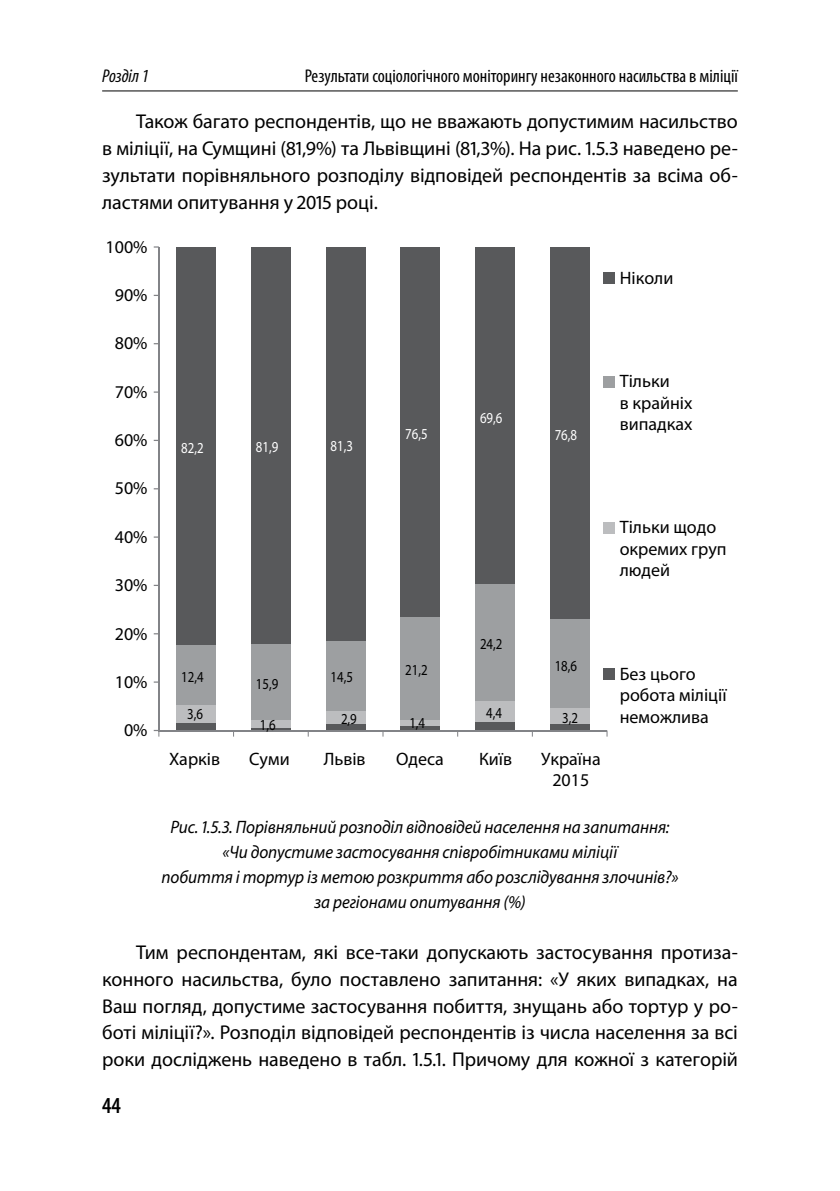
<style>
.page{position:relative;width:840px;height:1191px;background:#fff}
.page>*{position:absolute;margin:0;border:0;box-sizing:border-box;transform-origin:0 0}
.t1{font:600 condensed 23px "Myriad Pro";color:#000}
.t2{font:20px/26.8px "Myriad Pro";color:#000;text-align:justify}
.t3{font:condensed 18.4px "Myriad Pro";color:#000}
.t4{font:italic condensed 18.4px "Myriad Pro";letter-spacing:-.005em;color:#000}
.t5{font:italic 18px/25.2px "Myriad Pro";letter-spacing:-.005em;color:#000;text-align:center;scale:.95 1}
.t6{font:18px/21.6px "Myriad Pro";color:#000}
.t7{font:15.2px "Myriad Pro";color:#000;scale:.84 1}
.t8{font:15.2px "Myriad Pro";color:#fff;scale:.84 1}
</style>
<div class="page">
<hr style="left:102px;top:90px;width:635px;height:1px;background:#000">
<div style="left:549px;top:724px;width:40px;height:6px;background:#58595b"></div>
<div style="left:475px;top:722px;width:39px;height:8px;background:#58595b"></div>
<hr style="left:400px;top:726px;width:40px;height:4px;background:#58595b">
<div style="left:325px;top:724px;width:40px;height:6px;background:#58595b"></div>
<hr style="left:251px;top:728px;width:39px;height:2px;background:#58595b">
<div style="left:176px;top:722px;width:40px;height:8px;background:#58595b"></div>
<div style="left:549px;top:708px;width:40px;height:16px;background:#bcbdbf"></div>
<div style="left:475px;top:700px;width:39px;height:22px;background:#bcbdbf"></div>
<div style="left:400px;top:719px;width:40px;height:7px;background:#bcbdbf"></div>
<div style="left:325px;top:710px;width:40px;height:14px;background:#bcbdbf"></div>
<div style="left:251px;top:720px;width:39px;height:8px;background:#bcbdbf"></div>
<div style="left:176px;top:705px;width:40px;height:17px;background:#bcbdbf"></div>
<div style="left:549px;top:618px;width:40px;height:90px;background:#9d9fa1"></div>
<div style="left:475px;top:583px;width:39px;height:117px;background:#9d9fa1"></div>
<div style="left:400px;top:617px;width:40px;height:102px;background:#9d9fa1"></div>
<div style="left:325px;top:640px;width:40px;height:70px;background:#9d9fa1"></div>
<div style="left:251px;top:643px;width:39px;height:77px;background:#9d9fa1"></div>
<div style="left:176px;top:645px;width:40px;height:60px;background:#9d9fa1"></div>
<div style="left:549px;top:247px;width:40px;height:371px;background:#58595b"></div>
<div style="left:475px;top:247px;width:39px;height:336px;background:#58595b"></div>
<div style="left:400px;top:247px;width:40px;height:370px;background:#58595b"></div>
<div style="left:325px;top:247px;width:40px;height:393px;background:#58595b"></div>
<div style="left:251px;top:247px;width:39px;height:396px;background:#58595b"></div>
<div style="left:176px;top:247px;width:40px;height:398px;background:#58595b"></div>
<hr style="left:158px;top:247px;width:1px;height:483px;background:#828387">
<hr style="left:159px;top:730px;width:447px;height:1px;background:#828387">
<svg style="left:154px;top:730px;width:5px;height:6px"></svg>
<div style="left:602px;top:376px;width:12px;height:11px;background:#9d9fa1"></div>
<div style="left:602px;top:273px;width:12px;height:11px;background:#58595b"></div>
<div style="left:602px;top:522px;width:12px;height:11px;background:#bcbdbf"></div>
<div style="left:602px;top:668px;width:12px;height:12px;background:#58595b"></div>
<p class="t4" style="left:102px;top:65px;width:48px">Розділ 1</p>
<p class="t3" style="left:304px;top:65px;width:434px">Результати соціологічного моніторингу незаконного насильства в міліції</p>
<p class="t2" style="left:102px;top:108px;width:636px;text-indent:34px">Також багато респондентів, що не вважають допустимим насильство в міліції, на Сумщині (81,9%) та Львівщині (81,3%). На рис. 1.5.3 наведено ре&shy;зультати порівняльного розподілу відповідей респондентів за всіма об&shy;ластями опитування у 2015 році.</p>
<p class="t6" style="left:105px;top:235px;width:43px">100%</p>
<p class="t6" style="left:115px;top:284px;width:34px">90%</p>
<p class="t6" style="left:115px;top:332px;width:34px">80%</p>
<p class="t6" style="left:115px;top:380px;width:34px">70%</p>
<p class="t6" style="left:115px;top:429px;width:34px">60%</p>
<p class="t6" style="left:115px;top:477px;width:34px">50%</p>
<p class="t6" style="left:115px;top:525px;width:34px">40%</p>
<p class="t6" style="left:115px;top:574px;width:34px">30%</p>
<p class="t6" style="left:115px;top:622px;width:34px">20%</p>
<p class="t6" style="left:115px;top:671px;width:34px">10%</p>
<p class="t6" style="left:124px;top:719px;width:25px">0%</p>
<p class="t6" style="left:619px;top:266px;width:55px">Ніколи</p>
<p class="t8" style="left:181px;top:439px;width:28px">82,2</p>
<p class="t8" style="left:256px;top:438px;width:28px">81,9</p>
<p class="t8" style="left:330px;top:436px;width:28px">81,3</p>
<p class="t8" style="left:405px;top:425px;width:28px">76,5</p>
<p class="t8" style="left:479px;top:408px;width:28px">69,6</p>
<p class="t8" style="left:554px;top:425px;width:28px">76,8</p>
<p class="t6" style="left:619px;top:370px;width:74px">Тільки<br>в крайніх випадках</p>
<p class="t6" style="left:619px;top:516px;width:108px">Тільки щодо окремих груп людей</p>
<p class="t7" style="left:181px;top:667px;width:28px">12,4</p>
<p class="t7" style="left:187px;top:704px;width:20px">3,6</p>
<p class="t7" style="left:256px;top:674px;width:28px">15,9</p>
<p class="t7" style="left:260px;top:715px;width:20px">1,6</p>
<p class="t7" style="left:330px;top:668px;width:28px">14,5</p>
<p class="t7" style="left:405px;top:661px;width:28px">21,2</p>
<p class="t7" style="left:341px;top:709px;width:20px">2,9</p>
<p class="t7" style="left:409px;top:714px;width:20px">1,4</p>
<p class="t7" style="left:479px;top:635px;width:28px">24,2</p>
<p class="t7" style="left:554px;top:656px;width:28px">18,6</p>
<p class="t7" style="left:486px;top:704px;width:20px">4,4</p>
<p class="t7" style="left:562px;top:709px;width:20px">3,2</p>
<p class="t6" style="left:169px;top:747px;width:53px">Харків</p>
<p class="t6" style="left:249px;top:747px;width:42px">Cуми</p>
<p class="t6" style="left:323px;top:747px;width:43px">Львів</p>
<p class="t6" style="left:396px;top:747px;width:49px">Одеса</p>
<p class="t6" style="left:479px;top:747px;width:34px">Київ</p>
<p class="t6" style="left:540px;top:747px;width:61px;text-align:center">Україна<br>2015</p>
<p class="t6" style="left:619px;top:662px;width:108px">Без цього робота міліції неможлива</p>
<p class="t5" style="left:161px;top:814px;width:545px">Рис. 1.5.3. Порівняльний розподіл відповідей населення на запитання: «Чи допустиме застосування співробітниками міліції<br>побиття і тортур із метою розкриття або розслідування злочинів?» за регіонами опитування (%)</p>
<p class="t2" style="left:102px;top:939px;width:637px;text-indent:34px">Тим респондентам, які все-таки допускають застосування протиза&shy;конного насильства, було поставлено запитання: «У яких випадках, на Ваш погляд, допустиме застосування побиття, знущань або тортур у ро&shy;боті міліції?». Розподіл відповідей респондентів із числа населення за всі роки досліджень наведено в табл. 1.5.1. Причому для кожної з категорій</p>
<p class="t1" style="left:102px;top:1091px;width:11px">44</p>
</div>
